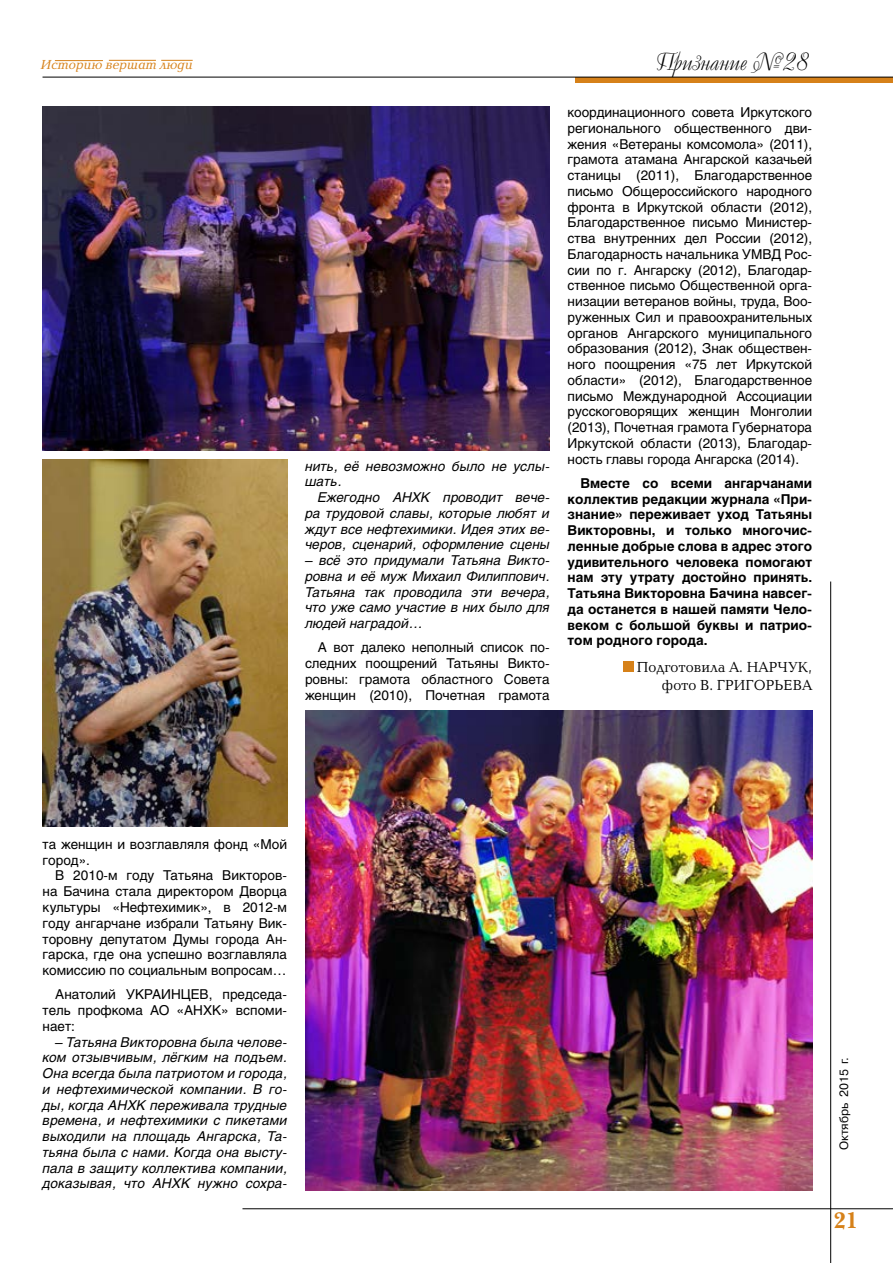
<style>
.page{position:relative;width:893px;height:1263px;background:#fff}
.page>*{position:absolute;margin:0;border:0;box-sizing:border-box;transform-origin:0 0}
.t1{font:25.2px "Decor C";color:#000}
.t2{font:700 23.4px "New Baskerville C";color:#d68119}
.t3{font:15px/18px "Baltica C";letter-spacing:.015em;color:#000;text-align:right;scale:.94 1}
.t4{font:13.5px/15.8px "Helios";color:#000;text-align:justify}
.t5{font:italic 13.5px/15.8px "Helios";color:#000;text-align:justify}
.t6{font:700 13.5px/15.8px "Helios";color:#000;text-align:justify}
.t7{font:italic 13.5px "Baltica C";color:#d68119}
.t8{font:12px "Pragmatica C";color:#000}
</style>
<div class="page">
<div style="left:576px;top:77px;width:317px;height:6px;background:#d68119"></div>
<hr style="left:43px;top:77px;width:850px;height:1px;background:#000">
<hr style="left:830px;top:581px;width:1px;height:682px;background:#000">
<hr style="left:242px;top:1208px;width:651px;height:1px;background:#000">
<div style="left:624px;top:661px;width:10px;height:11px;background:#d68119"></div>
<img style="left:43px;top:106px;width:507px;height:345px">
<img style="left:305px;top:710px;width:507px;height:481px">
<img style="left:43px;top:460px;width:244px;height:367px">
<hr style="left:109px;top:60px;width:47px;height:1px;background:#d68119">
<hr style="left:55px;top:60px;width:48px;height:1px;background:#d68119">
<hr style="left:161px;top:60px;width:32px;height:1px;background:#d68119">
<p class="t7" style="left:41px;top:58px;width:154px">Историю вершат люди</p>
<p class="t5" style="left:305px;top:458px;width:246px">нить, её невозможно было не услы&shy;шать.</p>
<p class="t5" style="left:305px;top:489px;width:246px;text-indent:13px">Ежегодно АНХК проводит вече&shy;ра трудовой славы, которые любят и ждут все нефтехимики. Идея этих ве&shy;черов, сценарий, оформление сцены</p>
<p class="t5" style="left:305px;top:552px;width:246px">– всё это придумали Татьяна Викто&shy;ровна и её муж Михаил Филиппович.<br>Татьяна так проводила эти вечера, что уже само участие в них было для людей наградой…</p>
<p class="t4" style="left:305px;top:640px;width:246px;text-indent:13px">А вот далеко неполный список по&shy;следних поощрений Татьяны Викто&shy;ровны: грамота областного Совета женщин (2010), Почетная грамота</p>
<h1 class="t1" style="left:656px;top:47px;width:155px">Признание №28</h1>
<p class="t4" style="left:568px;top:104px;width:246px">координационного совета Иркутского регионального общественного дви&shy;жения «Ветераны комсомола» (2011), грамота атамана Ангарской казачьей станицы (2011), Благодарственное письмо Общероссийского народного фронта в Иркутской области (2012), Благодарственное письмо Министер&shy;ства внутренних дел России (2012), Благодарность начальника УМВД Рос&shy;сии по г. Ангарску (2012), Благодар&shy;ственное письмо Общественной орга&shy;низации ветеранов войны, труда, Воо&shy;руженных Сил и правоохранительных органов Ангарского муниципального образования (2012), Знак обществен&shy;ного поощрения «75 лет Иркутской области» (2012), Благодарственное письмо Международной Ассоциации русскоговорящих женщин Монголии (2013), Почетная грамота Губернатора Иркутской области (2013), Благодар&shy;ность главы города Ангарска (2014).</p>
<p class="t6" style="left:568px;top:475px;width:246px;text-indent:13px">Вместе со всеми ангарчанами коллектив редакции журнала «При&shy;знание» переживает уход Татьяны Викторовны, и только многочис&shy;ленные добрые слова в адрес этого удивительного человека помогают нам эту утрату достойно принять.<br>Татьяна Викторовна Бачина навсег&shy;да останется в нашей памяти Чело&shy;веком с большой буквы и патрио&shy;том родного города.</p>
<p class="t3" style="left:637px;top:658px;width:188px">Подготовила А. НАРЧУК, фото В. ГРИГОРЬЕВА</p>
<p class="t4" style="left:43px;top:836px;width:246px">та женщин и возглавляля фонд «Мой город».</p>
<p class="t4" style="left:43px;top:868px;width:246px;text-indent:13px">В 2010-м году Татьяна Викторов&shy;на Бачина стала директором Дворца культуры «Нефтехимик», в 2012-м году ангарчане избрали Татьяну Вик&shy;торовну депутатом Думы города Ан&shy;гарска, где она успешно возглавляла комиссию по социальным вопросам…</p>
<p class="t4" style="left:43px;top:986px;width:246px;text-indent:13px">Анатолий УКРАИНЦЕВ, председа&shy;тель профкома АО «АНХК» вспоми&shy;нает:</p>
<p class="t5" style="left:43px;top:1034px;width:246px;text-indent:13px">– Татьяна Викторовна была челове&shy;ком отзывчивым, лёгким на подъем.<br>Она всегда была патриотом и города, и нефтехимической компании. В го&shy;ды, когда АНХК переживала трудные времена, и нефтехимики с пикетами выходили на площадь Ангарска, Та&shy;тьяна была с нами. Когда она высту&shy;пала в защиту коллектива компании, доказывая, что АНХК нужно сохра-</p>
<p class="t8" style="left:837px;top:1150px;width:95px;rotate:-90deg">Октябрь 2015 г.</p>
<h2 class="t2" style="left:833px;top:1207px;width:26px">21</h2>
</div>
